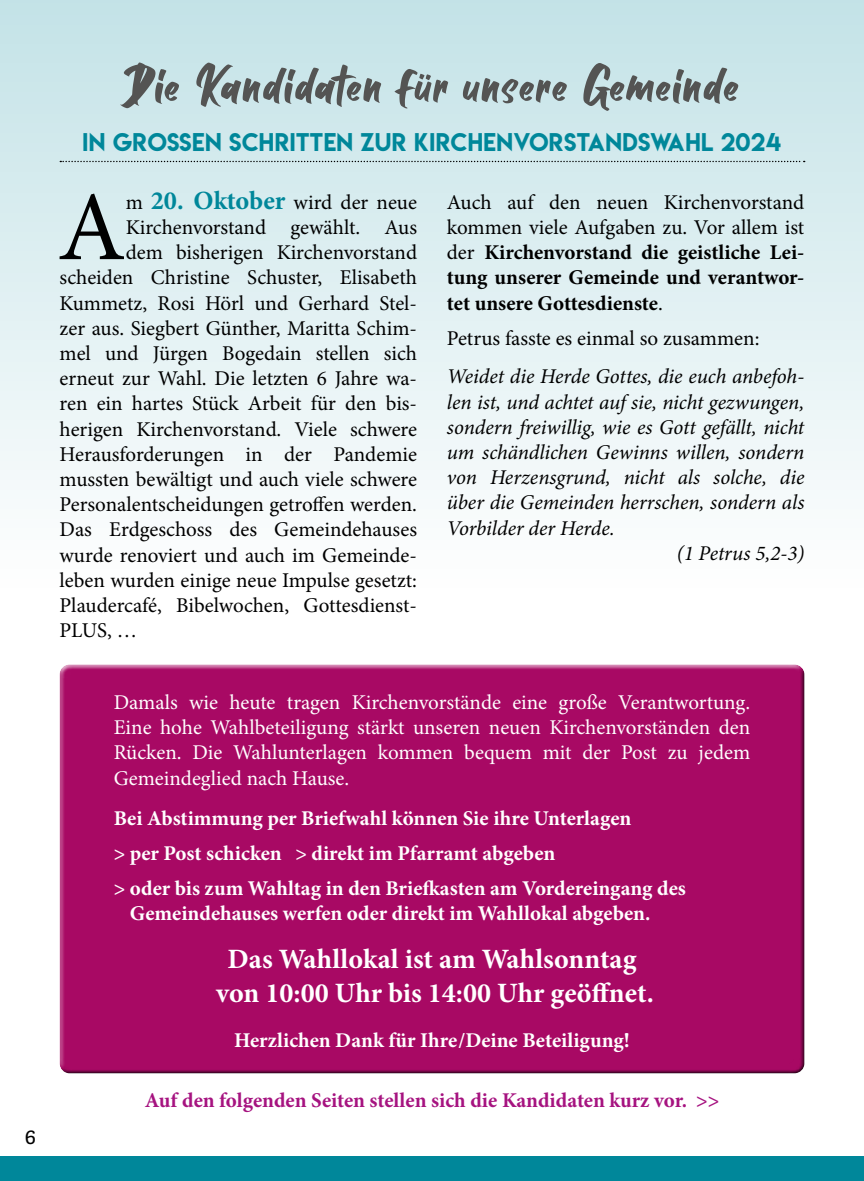
<style>
.page{position:relative;width:864px;height:1181px;background:#fff}
.page>*{position:absolute;margin:0;border:0;box-sizing:border-box;transform-origin:0 0}
.t1{font:98.52px "Minion Pro";color:#000}
.t2{font:61.25px "Balleho";letter-spacing:.03em;color:#545453}
.t3{font:700 28px/33.2px "Minion Pro";color:#fff;text-align:center}
.t4{font:22.75px "Lemon Milk";letter-spacing:.02em;color:#00879a}
.t5{font:21px "Minion Pro";color:#000}
.t6{font:italic 21px "Minion Pro";letter-spacing:-.005em;color:#000}
.t7{font:700 21px/35.2px "Minion Pro";color:#fff}
.t8{font:21px/25.2px "Minion Pro";color:#fff;text-align:justify}
.t9{font:700 21px/25.2px "Minion Pro";letter-spacing:-.005em;color:#000;text-align:justify}
.t10{font:700 21px "Minion Pro";letter-spacing:-.005em;color:#a61380}
.t11{font:21px "Adelle";color:#000}
.s1{font-weight:700;font-size:26.25px;color:#00879a}
.s2{font-weight:400}
</style>
<div class="page">
<div style="left:0;top:1156px;width:863px;height:25px;background:#00879a"></div>
<div style="left:0;top:0;width:863px;height:600px;background:linear-gradient(to bottom,#c3e2e7,#fff)"></div>
<svg style="left:60px;top:161px;width:744px;height:1px"></svg>
<div style="left:54px;top:659px;width:752px;height:412px;background:#fff;opacity:.75"></div>
<div style="left:57px;top:666px;width:752px;height:408px;background:#a80964"></div>
<p class="t11" style="left:25px;top:1123px;width:13px">6</p>
<h2 class="t2" style="left:125px;top:59px;width:615px">Die Kandidaten für unsere Gemeinde</h2>
<p class="t4" style="left:83px;top:126px;width:699px">IN GROßEN SCHRITTEN ZUR KIRCHENVORSTANDSWAHL 2024</p>
<h1 class="t1" style="left:58px;top:162px;width:70px">A</h1>
<p class="t5" style="left:126px;top:188px;width:293px">m <span class="s1">20. Oktober</span> wird der neue</p>
<p class="t5" style="left:126px;top:213px;width:293px">Kirchenvorstand gewählt. Aus</p>
<p class="t5" style="left:126px;top:238px;width:293px">dem bisherigen Kirchenvorstand</p>
<p class="t5" style="left:60px;top:263px;width:359px">scheiden Christine Schuster, Elisabeth</p>
<p class="t5" style="left:60px;top:289px;width:359px">Kummetz, Rosi Hörl und Gerhard Stel-</p>
<p class="t5" style="left:60px;top:314px;width:359px">zer aus. Siegbert Günther, Maritta Schim-</p>
<p class="t5" style="left:60px;top:339px;width:359px">mel und Jürgen Bogedain stellen sich</p>
<p class="t5" style="left:60px;top:364px;width:359px">erneut zur Wahl. Die letzten 6 Jahre wa-</p>
<p class="t5" style="left:60px;top:389px;width:359px">ren ein hartes Stück Arbeit für den bis-</p>
<p class="t5" style="left:60px;top:415px;width:359px">herigen Kirchenvorstand. Viele schwere</p>
<p class="t5" style="left:60px;top:440px;width:359px">Herausforderungen in der Pandemie</p>
<p class="t5" style="left:60px;top:465px;width:359px">mussten bewältigt und auch viele schwere</p>
<p class="t5" style="left:60px;top:490px;width:359px">Personalentscheidungen getroffen werden.</p>
<p class="t5" style="left:60px;top:515px;width:359px">Das Erdgeschoss des Gemeindehauses</p>
<p class="t5" style="left:60px;top:541px;width:359px">wurde renoviert und auch im Gemeinde-</p>
<p class="t5" style="left:60px;top:566px;width:359px">leben wurden einige neue Impulse gesetzt:</p>
<p class="t5" style="left:60px;top:591px;width:359px">Plaudercafé, Bibelwochen, Gottesdienst-</p>
<p class="t5" style="left:60px;top:616px;width:79px">PLUS, …</p>
<p class="t9" style="left:446px;top:189px;width:359px"><span class="s2">Auch auf den neuen Kirchenvorstand kommen viele Aufgaben zu. Vor allem ist der</span> Kirchenvorstand die geistliche Lei&shy;tung unserer Gemeinde und verantwor&shy;tet unsere Gottesdienste<span class="s2">.</span></p>
<p class="t5" style="left:446px;top:324px;width:314px">Petrus fasste es einmal so zusammen:</p>
<p class="t6" style="left:446px;top:362px;width:359px">Weidet die Herde Gottes, die euch anbefoh-</p>
<p class="t6" style="left:446px;top:387px;width:359px">len ist, und achtet auf sie, nicht gezwungen,</p>
<p class="t6" style="left:446px;top:413px;width:359px">sondern freiwillig, wie es Gott gefällt, nicht</p>
<p class="t6" style="left:446px;top:438px;width:359px">um schändlichen Gewinns willen, sondern</p>
<p class="t6" style="left:446px;top:463px;width:359px">von Herzensgrund, nicht als solche, die</p>
<p class="t6" style="left:446px;top:488px;width:359px">über die Gemeinden herrschen, sondern als</p>
<p class="t6" style="left:446px;top:513px;width:169px">Vorbilder der Herde.</p>
<p class="t6" style="left:676px;top:539px;width:129px">(1 Petrus 5,2-3)</p>
<p class="t8" style="left:114px;top:690px;width:637px">Damals wie heute tragen Kirchenvorstände eine große Verantwortung.<br>Eine hohe Wahlbeteiligung stärkt unseren neuen Kirchenvorständen den Rücken. Die Wahlunterlagen kommen bequem mit der Post zu jedem Gemeindeglied nach Hause.</p>
<p class="t7" style="left:114px;top:800px;width:573px">Bei Abstimmung per Briefwahl können Sie ihre Unterlagen<br>&gt; per Post schicken &gt; direkt im Pfarramt abgeben<br>&gt; oder bis zum Wahltag in den Briefkasten am Vordereingang des</p>
<p class="t7" style="left:130px;top:895px;width:522px">Gemeindehauses werfen oder direkt im Wahllokal abgeben.</p>
<h3 class="t3" style="left:216px;top:942px;width:439px">Das Wahllokal ist am Wahlsonntag von 10:00 Uhr bis 14:00 Uhr geöffnet.</h3>
<p class="t7" style="left:234px;top:1022px;width:397px">Herzlichen Dank für Ihre/Deine Beteiligung!</p>
<p class="t10" style="left:145px;top:1085px;width:576px">Auf den folgenden Seiten stellen sich die Kandidaten kurz vor. &gt;&gt;</p>
</div>
